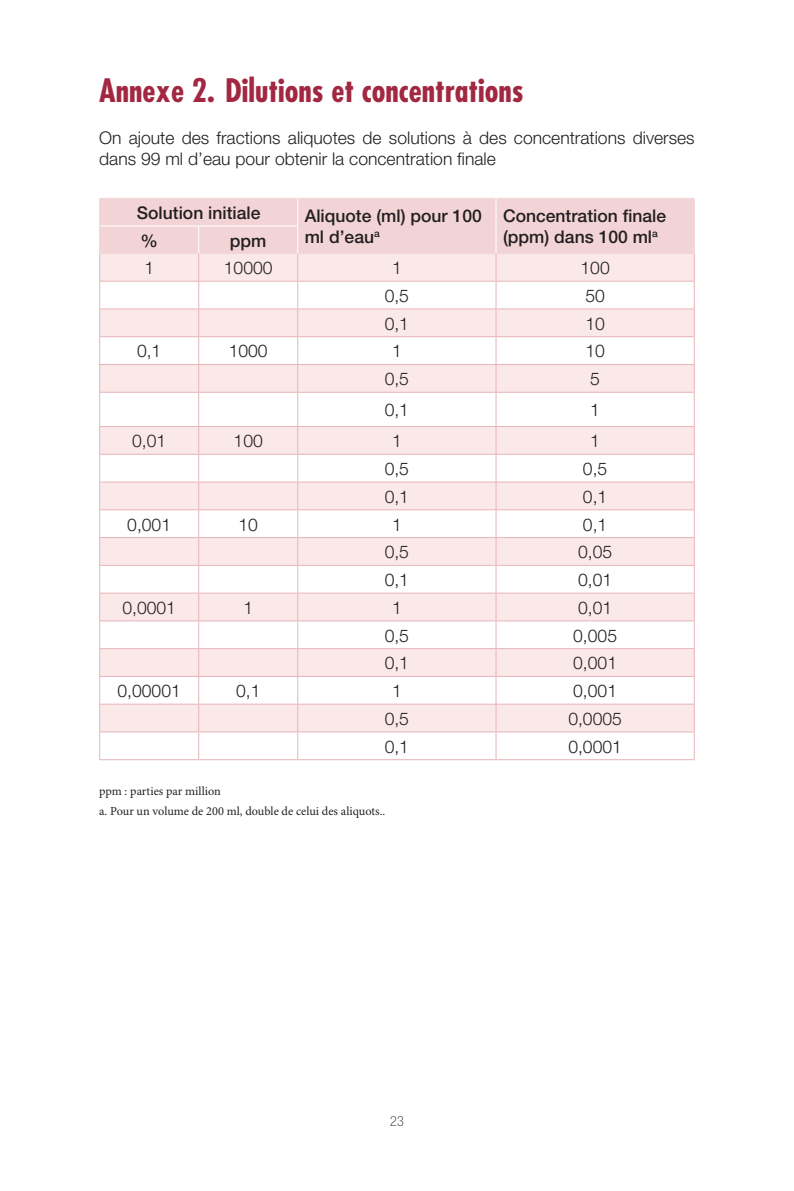
<style>
.page{position:relative;width:794px;height:1191px;background:#fff}
.page>*{position:absolute;margin:0;border:0;box-sizing:border-box;transform-origin:0 0}
.Corps_de_texte_plain{font:700 condensed 31.5px "Futura";color:#a22842}
.Table_format_text{font:300 17.5px/21px "Helvetica Neue";color:#231f20}
.t1{font:500 17.5px/21px "Helvetica Neue";color:#231f20}
.t2{font:100 condensed 14px "Helvetica Neue";color:#231f20}
.t3{font:12.25px "Minion Pro";color:#231f20}
</style>
<div class="page">
<svg style="left:100px;top:393px;width:594px;height:338px;fill:#fbe9ea"></svg>
<hr style="left:99px;top:392px;width:100px;height:1px;background:#e7b4b8">
<hr style="left:99px;top:393px;width:1px;height:33px;background:#e7b4b8">
<hr style="left:199px;top:392px;width:99px;height:1px;background:#e7b4b8">
<hr style="left:198px;top:393px;width:1px;height:33px;background:#e7b4b8">
<hr style="left:298px;top:392px;width:198px;height:1px;background:#e7b4b8">
<hr style="left:297px;top:393px;width:1px;height:33px;background:#e7b4b8">
<hr style="left:496px;top:392px;width:198px;height:1px;background:#e7b4b8">
<hr style="left:495px;top:393px;width:1px;height:33px;background:#e7b4b8">
<hr style="left:694px;top:393px;width:1px;height:33px;background:#e7b4b8">
<hr style="left:99px;top:426px;width:100px;height:1px;background:#e7b4b8">
<hr style="left:199px;top:426px;width:99px;height:1px;background:#e7b4b8">
<hr style="left:298px;top:426px;width:198px;height:1px;background:#e7b4b8">
<hr style="left:496px;top:426px;width:198px;height:1px;background:#e7b4b8">
<hr style="left:99px;top:454px;width:100px;height:1px;background:#e7b4b8">
<hr style="left:199px;top:454px;width:99px;height:1px;background:#e7b4b8">
<hr style="left:298px;top:454px;width:198px;height:1px;background:#e7b4b8">
<hr style="left:496px;top:454px;width:198px;height:1px;background:#e7b4b8">
<hr style="left:99px;top:481px;width:100px;height:1px;background:#e7b4b8">
<hr style="left:199px;top:481px;width:99px;height:1px;background:#e7b4b8">
<hr style="left:298px;top:481px;width:198px;height:1px;background:#e7b4b8">
<hr style="left:496px;top:481px;width:198px;height:1px;background:#e7b4b8">
<hr style="left:99px;top:509px;width:100px;height:1px;background:#e7b4b8">
<hr style="left:199px;top:509px;width:99px;height:1px;background:#e7b4b8">
<hr style="left:298px;top:509px;width:198px;height:1px;background:#e7b4b8">
<hr style="left:496px;top:509px;width:198px;height:1px;background:#e7b4b8">
<hr style="left:99px;top:537px;width:100px;height:1px;background:#e7b4b8">
<hr style="left:199px;top:537px;width:99px;height:1px;background:#e7b4b8">
<hr style="left:298px;top:537px;width:198px;height:1px;background:#e7b4b8">
<hr style="left:496px;top:537px;width:198px;height:1px;background:#e7b4b8">
<hr style="left:99px;top:565px;width:100px;height:1px;background:#e7b4b8">
<hr style="left:199px;top:565px;width:99px;height:1px;background:#e7b4b8">
<hr style="left:298px;top:565px;width:198px;height:1px;background:#e7b4b8">
<hr style="left:496px;top:565px;width:198px;height:1px;background:#e7b4b8">
<hr style="left:99px;top:592px;width:100px;height:1px;background:#e7b4b8">
<hr style="left:199px;top:592px;width:99px;height:1px;background:#e7b4b8">
<hr style="left:298px;top:592px;width:198px;height:1px;background:#e7b4b8">
<hr style="left:496px;top:592px;width:198px;height:1px;background:#e7b4b8">
<hr style="left:99px;top:620px;width:100px;height:1px;background:#e7b4b8">
<hr style="left:199px;top:620px;width:99px;height:1px;background:#e7b4b8">
<hr style="left:298px;top:620px;width:198px;height:1px;background:#e7b4b8">
<hr style="left:496px;top:620px;width:198px;height:1px;background:#e7b4b8">
<hr style="left:99px;top:648px;width:100px;height:1px;background:#e7b4b8">
<hr style="left:199px;top:648px;width:99px;height:1px;background:#e7b4b8">
<hr style="left:298px;top:648px;width:198px;height:1px;background:#e7b4b8">
<hr style="left:496px;top:648px;width:198px;height:1px;background:#e7b4b8">
<hr style="left:99px;top:676px;width:100px;height:1px;background:#e7b4b8">
<hr style="left:199px;top:676px;width:99px;height:1px;background:#e7b4b8">
<hr style="left:298px;top:676px;width:198px;height:1px;background:#e7b4b8">
<hr style="left:496px;top:676px;width:198px;height:1px;background:#e7b4b8">
<hr style="left:99px;top:703px;width:100px;height:1px;background:#e7b4b8">
<hr style="left:199px;top:703px;width:99px;height:1px;background:#e7b4b8">
<hr style="left:298px;top:703px;width:198px;height:1px;background:#e7b4b8">
<hr style="left:496px;top:703px;width:198px;height:1px;background:#e7b4b8">
<hr style="left:99px;top:731px;width:100px;height:1px;background:#e7b4b8">
<svg style="left:99px;top:427px;width:1px;height:332px"></svg>
<hr style="left:199px;top:731px;width:99px;height:1px;background:#e7b4b8">
<svg style="left:198px;top:427px;width:1px;height:332px"></svg>
<hr style="left:298px;top:731px;width:198px;height:1px;background:#e7b4b8">
<svg style="left:297px;top:427px;width:1px;height:332px"></svg>
<hr style="left:496px;top:731px;width:198px;height:1px;background:#e7b4b8">
<svg style="left:495px;top:427px;width:1px;height:332px"></svg>
<svg style="left:694px;top:427px;width:1px;height:332px"></svg>
<hr style="left:99px;top:759px;width:100px;height:1px;background:#e7b4b8">
<hr style="left:199px;top:759px;width:99px;height:1px;background:#e7b4b8">
<hr style="left:298px;top:759px;width:198px;height:1px;background:#e7b4b8">
<hr style="left:496px;top:759px;width:198px;height:1px;background:#e7b4b8">
<svg style="left:99px;top:198px;width:596px;height:194px"></svg>
<p class="Corps_de_texte_plain" style="left:99px;top:71px;width:426px">Annexe 2. Dilutions et concentrations</p>
<p class="Table_format_text" style="left:99px;top:127px;width:597px">On ajoute des fractions aliquotes de solutions à des concentrations diverses dans 99 ml d’eau pour obtenir la concentration finale</p>
<p class="t1" style="left:137px;top:202px;width:125px">Solution initiale</p>
<p class="t1" style="left:305px;top:205px;width:179px">Aliquote (ml) pour 100 ml d’eau<sup>a</sup></p>
<p class="t1" style="left:503px;top:205px;width:165px">Concentration finale (ppm) dans 100 ml<sup>a</sup></p>
<p class="t1" style="left:140px;top:230px;width:19px">%</p>
<p class="t1" style="left:230px;top:230px;width:38px">ppm</p>
<p class="Table_format_text" style="left:144px;top:257px;width:11px">1</p>
<p class="Table_format_text" style="left:224px;top:257px;width:50px">10000</p>
<p class="Table_format_text" style="left:392px;top:257px;width:11px">1</p>
<p class="Table_format_text" style="left:580px;top:257px;width:31px">100</p>
<p class="Table_format_text" style="left:385px;top:285px;width:26px">0,5</p>
<p class="Table_format_text" style="left:585px;top:285px;width:21px">50</p>
<p class="Table_format_text" style="left:385px;top:313px;width:26px">0,1</p>
<p class="Table_format_text" style="left:585px;top:313px;width:21px">10</p>
<p class="Table_format_text" style="left:137px;top:340px;width:26px">0,1</p>
<p class="Table_format_text" style="left:229px;top:340px;width:40px">1000</p>
<p class="Table_format_text" style="left:392px;top:340px;width:11px">1</p>
<p class="Table_format_text" style="left:585px;top:340px;width:21px">10</p>
<p class="Table_format_text" style="left:385px;top:368px;width:26px">0,5</p>
<p class="Table_format_text" style="left:590px;top:368px;width:11px">5</p>
<p class="Table_format_text" style="left:385px;top:399px;width:26px">0,1</p>
<p class="Table_format_text" style="left:590px;top:399px;width:11px">1</p>
<p class="Table_format_text" style="left:132px;top:430px;width:36px">0,01</p>
<p class="Table_format_text" style="left:234px;top:430px;width:31px">100</p>
<p class="Table_format_text" style="left:392px;top:430px;width:11px">1</p>
<p class="Table_format_text" style="left:590px;top:430px;width:11px">1</p>
<p class="Table_format_text" style="left:385px;top:458px;width:26px">0,5</p>
<p class="Table_format_text" style="left:583px;top:458px;width:26px">0,5</p>
<p class="Table_format_text" style="left:385px;top:486px;width:26px">0,1</p>
<p class="Table_format_text" style="left:583px;top:486px;width:26px">0,1</p>
<p class="Table_format_text" style="left:127px;top:513px;width:45px">0,001</p>
<p class="Table_format_text" style="left:238px;top:513px;width:21px">10</p>
<p class="Table_format_text" style="left:392px;top:513px;width:11px">1</p>
<p class="Table_format_text" style="left:583px;top:513px;width:26px">0,1</p>
<p class="Table_format_text" style="left:385px;top:541px;width:26px">0,5</p>
<p class="Table_format_text" style="left:578px;top:541px;width:36px">0,05</p>
<p class="Table_format_text" style="left:385px;top:569px;width:26px">0,1</p>
<p class="Table_format_text" style="left:578px;top:569px;width:36px">0,01</p>
<p class="Table_format_text" style="left:122px;top:597px;width:55px">0,0001</p>
<p class="Table_format_text" style="left:243px;top:597px;width:11px">1</p>
<p class="Table_format_text" style="left:392px;top:597px;width:11px">1</p>
<p class="Table_format_text" style="left:578px;top:597px;width:36px">0,01</p>
<p class="Table_format_text" style="left:385px;top:624px;width:26px">0,5</p>
<p class="Table_format_text" style="left:573px;top:624px;width:45px">0,005</p>
<p class="Table_format_text" style="left:385px;top:652px;width:26px">0,1</p>
<p class="Table_format_text" style="left:573px;top:652px;width:45px">0,001</p>
<p class="Table_format_text" style="left:118px;top:680px;width:65px">0,00001</p>
<p class="Table_format_text" style="left:236px;top:680px;width:26px">0,1</p>
<p class="Table_format_text" style="left:392px;top:680px;width:11px">1</p>
<p class="Table_format_text" style="left:573px;top:680px;width:45px">0,001</p>
<p class="Table_format_text" style="left:385px;top:708px;width:26px">0,5</p>
<p class="Table_format_text" style="left:568px;top:708px;width:55px">0,0005</p>
<p class="Table_format_text" style="left:385px;top:735px;width:26px">0,1</p>
<p class="Table_format_text" style="left:568px;top:735px;width:55px">0,0001</p>
<p class="t3" style="left:99px;top:783px;width:123px">ppm : parties par million</p>
<p class="t3" style="left:99px;top:803px;width:287px">a. Pour un volume de 200 ml, double de celui des aliquots..</p>
<p class="t2" style="left:390px;top:1112px;width:15px">23</p>
</div>
